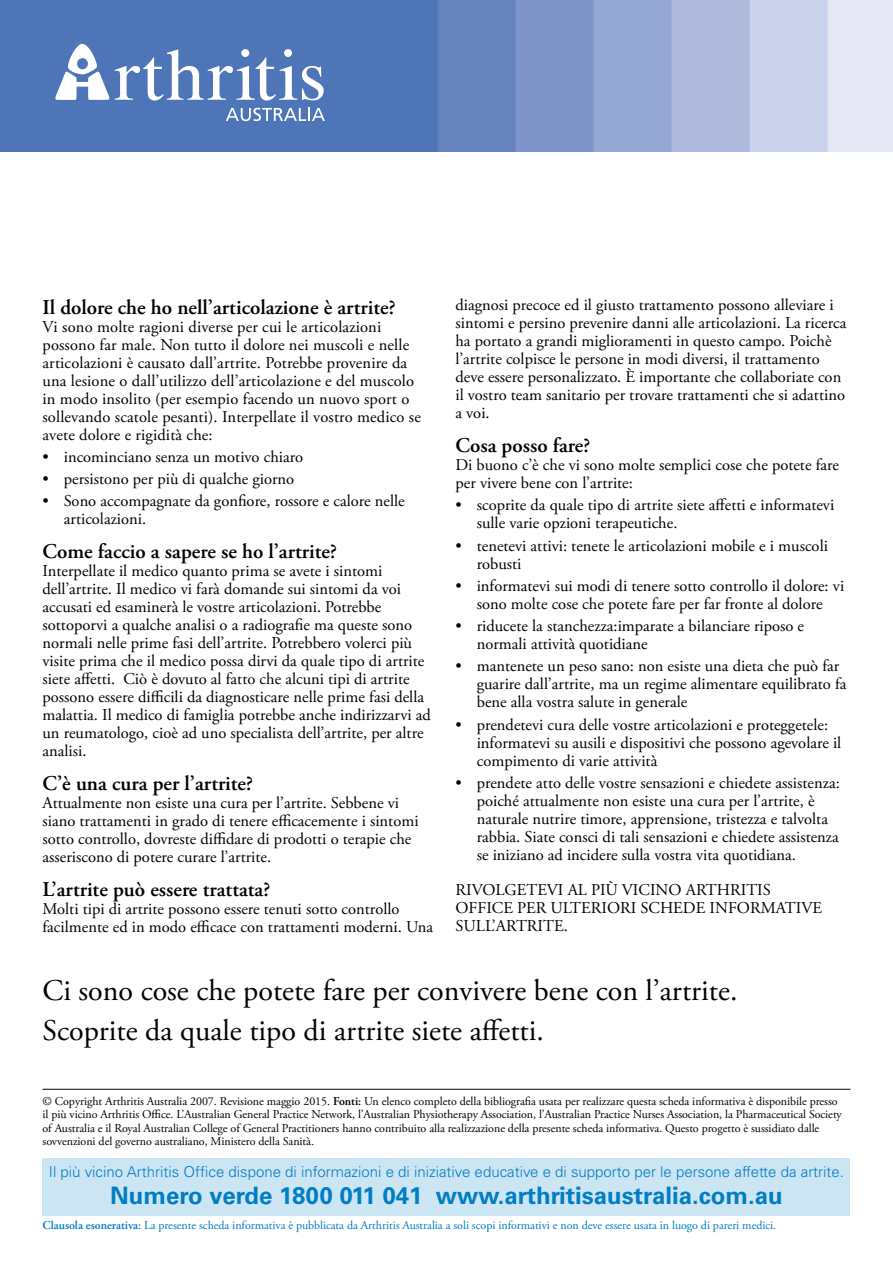
<style>
.page{position:relative;width:893px;height:1263px;background:#fff}
.page>*{position:absolute;margin:0;border:0;box-sizing:border-box;transform-origin:0 0}
.t1{font:30px/40.2px "Adobe Garamond Pro";color:#000}
.t2{font:700 24px "Univers";color:#007dc3}
.t3{font:600 21px "Adobe Garamond Pro";color:#000}
.t4{font:16.5px/18px "Adobe Garamond Pro";color:#000}
.t5{font:300 15px "Univers";color:#007dc3}
.t6{font:12px/13.5px "Adobe Garamond Pro";letter-spacing:-.005em;color:#000}
.t7{font:12px "Adobe Garamond Pro";letter-spacing:-.005em;color:#007dc3}
.s1{font-weight:600}
</style>
<div class="page">
<hr style="left:43px;top:1089px;width:807px;height:1px;background:#000">
<div style="left:43px;top:1158px;width:807px;height:58px;background:#cce5f3"></div>
<img style="left:0;top:0;width:893px;height:152px">
<svg style="left:55px;top:44px;width:269px;height:57px"></svg>
<svg style="left:226px;top:108px;width:99px;height:13px"></svg>
<p class="t3" style="left:43px;top:295px;width:355px">Il dolore che ho nell’articolazione è artrite?</p>
<p class="t4" style="left:43px;top:318px;width:380px">Vi sono molte ragioni diverse per cui le articolazioni possono far male. Non tutto il dolore nei muscoli e nelle articolazioni è causato dall’artrite. Potrebbe provenire da una lesione o dall’utilizzo dell’articolazione e del muscolo in modo insolito (per esempio facendo un nuovo sport o sollevando scatole pesanti). Interpellate il vostro medico se avete dolore e rigidità che:</p>
<p class="t4" style="left:43px;top:448px;width:262px">• incominciano senza un motivo chiaro</p>
<p class="t4" style="left:43px;top:470px;width:253px">• persistono per più di qualche giorno</p>
<p class="t4" style="left:64px;top:493px;width:342px;text-indent:-21px">• Sono accompagnate da gonfiore, rossore e calore nelle articolazioni.</p>
<p class="t3" style="left:43px;top:539px;width:296px">Come faccio a sapere se ho l’artrite?</p>
<p class="t4" style="left:43px;top:562px;width:390px">Interpellate il medico quanto prima se avete i sintomi dell’artrite. Il medico vi farà domande sui sintomi da voi accusati ed esaminerà le vostre articolazioni. Potrebbe sottoporvi a qualche analisi o a radiografie ma queste sono normali nelle prime fasi dell’artrite. Potrebbero volerci più visite prima che il medico possa dirvi da quale tipo di artrite siete affetti. Ciò è dovuto al fatto che alcuni tipi di artrite possono essere difficili da diagnosticare nelle prime fasi della malattia. Il medico di famiglia potrebbe anche indirizzarvi ad un reumatologo, cioè ad uno specialista dell’artrite, per altre analisi.</p>
<p class="t3" style="left:43px;top:771px;width:212px">C’è una cura per l’artrite?</p>
<p class="t4" style="left:43px;top:794px;width:378px">Attualmente non esiste una cura per l’artrite. Sebbene vi siano trattamenti in grado di tenere efficacemente i sintomi sotto controllo, dovreste diffidare di prodotti o terapie che asseriscono di potere curare l’artrite.</p>
<p class="t3" style="left:43px;top:877px;width:229px">L’artrite può essere trattata?</p>
<p class="t4" style="left:43px;top:900px;width:392px">Molti tipi di artrite possono essere tenuti sotto controllo facilmente ed in modo efficace con trattamenti moderni. Una</p>
<p class="t4" style="left:455px;top:297px;width:392px">diagnosi precoce ed il giusto trattamento possono alleviare i sintomi e persino prevenire danni alle articolazioni. La ricerca ha portato a grandi miglioramenti in questo campo. Poichè l’artrite colpisce le persone in modi diversi, il trattamento deve essere personalizzato. È importante che collaboriate con il vostro team sanitario per trovare trattamenti che si adattino a voi.</p>
<p class="t3" style="left:455px;top:433px;width:136px">Cosa posso fare?</p>
<p class="t4" style="left:455px;top:456px;width:385px">Di buono c’è che vi sono molte semplici cose che potete fare per vivere bene con l’artrite:</p>
<p class="t4" style="left:477px;top:497px;width:359px;text-indent:-21px">• scoprite da quale tipo di artrite siete affetti e informatevi sulle varie opzioni terapeutiche.</p>
<p class="t4" style="left:477px;top:537px;width:353px;text-indent:-21px">• tenetevi attivi: tenete le articolazioni mobile e i muscoli robusti</p>
<p class="t4" style="left:455px;top:577px;width:390px;text-align:center">• informatevi sui modi di tenere sotto controllo il dolore: vi sono molte cose che potete fare per far fronte al dolore</p>
<p class="t4" style="left:477px;top:617px;width:329px;text-indent:-21px">• riducete la stanchezza:imparate a bilanciare riposo e normali attività quotidiane</p>
<p class="t4" style="left:477px;top:658px;width:371px;text-indent:-21px">• mantenete un peso sano: non esiste una dieta che può far guarire dall’artrite, ma un regime alimentare equilibrato fa bene alla vostra salute in generale</p>
<p class="t4" style="left:477px;top:716px;width:366px;text-indent:-21px">• prendetevi cura delle vostre articolazioni e proteggetele: informatevi su ausili e dispositivi che possono agevolare il compimento di varie attività</p>
<p class="t4" style="left:477px;top:774px;width:365px;text-indent:-21px">• prendete atto delle vostre sensazioni e chiedete assistenza: poiché attualmente non esiste una cura per l’artrite, è naturale nutrire timore, apprensione, tristezza e talvolta rabbia. Siate consci di tali sensazioni e chiedete assistenza se iniziano ad incidere sulla vostra vita quotidiana.</p>
<p class="t4" style="left:455px;top:881px;width:368px">RIVOLGETEVI AL PIÙ VICINO ARTHRITIS<br>OFFICE PER ULTERIORI SCHEDE INFORMATIVE<br>SULL’ARTRITE.</p>
<h1 class="t1" style="left:43px;top:971px;width:696px">Ci sono cose che potete fare per convivere bene con l’artrite.<br>Scoprite da quale tipo di artrite siete affetti.</h1>
<p class="t6" style="left:43px;top:1094px;width:801px">© Copyright Arthritis Australia 2007. Revisione maggio 2015. <span class="s1">Fonti:</span> Un elenco completo della bibliografia usata per realizzare questa scheda informativa è disponibile presso il più vicino Arthritis Office. L’Australian General Practice Network, l’Australian Physiotherapy Association, l’Australian Practice Nurses Association, la Pharmaceutical Society of Australia e il Royal Australian College of General Practitioners hanno contribuito alla realizzazione della presente scheda informativa. Questo progetto è sussidiato dalle sovvenzioni del governo australiano, Ministero della Sanità.</p>
<p class="t5" style="left:49px;top:1162px;width:797px">Il più vicino Arthritis Office dispone di informazioni e di iniziative educative e di supporto per le persone affette da artrite.</p>
<h2 class="t2" style="left:110px;top:1181px;width:674px">Numero verde 1800 011 041 www.arthritisaustralia.com.au</h2>
<p class="t7" style="left:43px;top:1218px;width:735px"><span class="s1">Clausola esonerativa:</span> La presente scheda informativa è pubblicata da Arthritis Australia a soli scopi informativi e non deve essere usata in luogo di pareri medici.</p>
</div>
